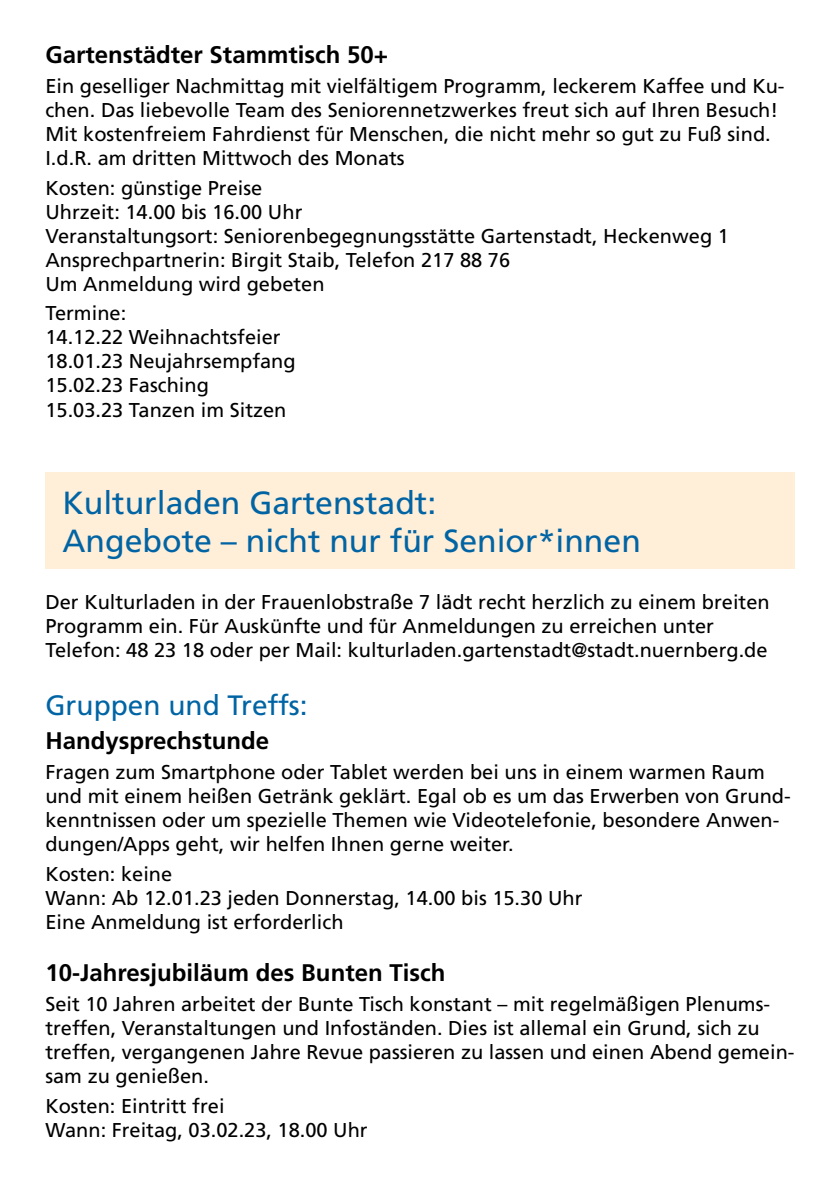
<style>
.page{position:relative;width:840px;height:1191px;background:#fff}
.page>*{position:absolute;margin:0;border:0;box-sizing:border-box;transform-origin:0 0}
.t1{font:32px/38.4px "Frutiger LT Pro";color:#0064a4}
.t2{font:28px "Frutiger LT Pro";color:#0064a4}
.t3{font:700 24px "Frutiger LT Pro";color:#000}
.t4{font:20px/24px "Frutiger LT Pro";color:#000}
</style>
<div class="page">
<div style="left:45px;top:472px;width:749px;height:97px;background:#ffeed8"></div>
<p class="t3" style="left:45px;top:41px;width:344px">Gartenstädter Stammtisch 50+</p>
<p class="t4" style="left:45px;top:74px;width:740px">Ein geselliger Nachmittag mit vielfältigem Programm, leckerem Kaffee und Ku&shy;chen. Das liebevolle Team des Seniorennetzwerkes freut sich auf Ihren Besuch!<br>Mit kostenfreiem Fahrdienst für Menschen, die nicht mehr so gut zu Fuß sind.<br>I.d.R. am dritten Mittwoch des Monats</p>
<p class="t4" style="left:45px;top:176px;width:684px">Kosten: günstige Preise<br>Uhrzeit: 14.00 bis 16.00 Uhr<br>Veranstaltungsort: Seniorenbegegnungsstätte Gartenstadt, Heckenweg 1<br>Ansprechpartnerin: Birgit Staib, Telefon 217 88 76<br>Um Anmeldung wird gebeten</p>
<p class="t4" style="left:45px;top:301px;width:252px">Termine:<br>14.12.22 Weihnachtsfeier<br>18.01.23 Neujahrsempfang<br>15.02.23 Fasching<br>15.03.23 Tanzen im Sitzen</p>
<h1 class="t1" style="left:62px;top:483px;width:579px">Kulturladen Gartenstadt:<br>Angebote – nicht nur für Senior*innen</h1>
<p class="t4" style="left:45px;top:590px;width:725px">Der Kulturladen in der Frauenlobstraße 7 lädt recht herzlich zu einem breiten<br>Programm ein. Für Auskünfte und für Anmeldungen zu erreichen unter<br>Telefon: 48 23 18 oder per Mail: kulturladen.gartenstadt@stadt.nuernberg.de</p>
<h2 class="t2" style="left:45px;top:688px;width:263px">Gruppen und Treffs:</h2>
<p class="t3" style="left:45px;top:726px;width:225px">Handysprechstunde</p>
<p class="t4" style="left:45px;top:760px;width:746px">Fragen zum Smartphone oder Tablet werden bei uns in einem warmen Raum und mit einem heißen Getränk geklärt. Egal ob es um das Erwerben von Grund&shy;kenntnissen oder um spezielle Themen wie Videotelefonie, besondere Anwen&shy;dungen/Apps geht, wir helfen Ihnen gerne weiter.</p>
<p class="t4" style="left:45px;top:861px;width:538px">Kosten: keine<br>Wann: Ab 12.01.23 jeden Donnerstag, 14.00 bis 15.30 Uhr<br>Eine Anmeldung ist erforderlich</p>
<p class="t3" style="left:45px;top:958px;width:401px">10-Jahresjubiläum des Bunten Tisch</p>
<p class="t4" style="left:45px;top:992px;width:750px">Seit 10 Jahren arbeitet der Bunte Tisch konstant – mit regelmäßigen Plenums&shy;treffen, Veranstaltungen und Infoständen. Dies ist allemal ein Grund, sich zu treffen, vergangenen Jahre Revue passieren zu lassen und einen Abend gemein&shy;sam zu genießen.</p>
<p class="t4" style="left:45px;top:1093px;width:324px">Kosten: Eintritt frei<br>Wann: Freitag, 03.02.23, 18.00 Uhr</p>
</div>
